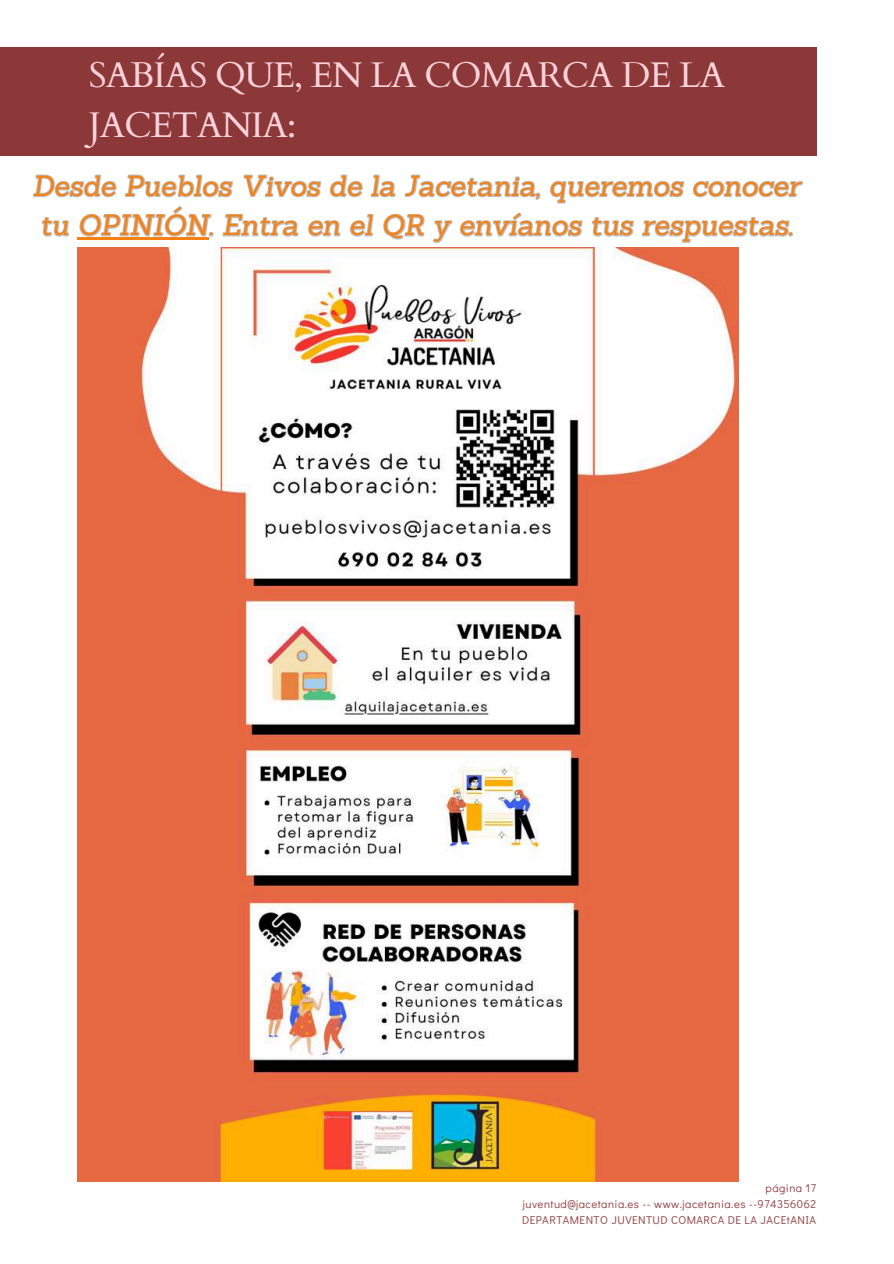
<style>
.page{position:relative;width:894px;height:1264px;background:#fff}
.page>*{position:absolute;margin:0;border:0;box-sizing:border-box;transform-origin:0 0}
.t1{font:35.7px/49.5px "Cardo";letter-spacing:-.025em;color:#ffd3db}
.t2{font:italic 28.5px/39.3px "Sanchez";color:#f78012}
.t3{font:11.25px/15.8px "Didact Gothic";letter-spacing:.04em;color:#8c3839;text-align:justify}
</style>
<div class="page">
<div style="left:0;top:47px;width:815px;height:109px;background:#8c3839"></div>
<img style="left:78px;top:267px;width:660px;height:914px">
<svg style="left:33px;top:174px;width:770px;height:24px"></svg>
<svg style="left:41px;top:186px;width:29px;height:51px"></svg>
<svg style="left:78px;top:183px;width:129px;height:84px"></svg>
<svg style="left:207px;top:183px;width:587px;height:86px"></svg>
<hr style="left:78px;top:238px;width:131px;height:2px;background:#f78012">
<h1 class="t1" style="left:89px;top:51px;width:637px">SABÍAS QUE, EN LA COMARCA DE LA<br>JACETANIA:</h1>
<h2 class="t2" style="left:33px;top:166px;width:768px">Desde Pueblos Vivos de la Jacetania, queremos conocer tu OPINIÓN. Entra en el QR y envíanos tus respuestas.</h2>
<p class="t3" style="left:522px;top:1179px;width:295px;text-indent:243px">página 17 juventud@jacetania.es -- www.jacetania.es --974356062<br>DEPARTAMENTO JUVENTUD COMARCA DE LA JACEtANIA</p>
</div>
